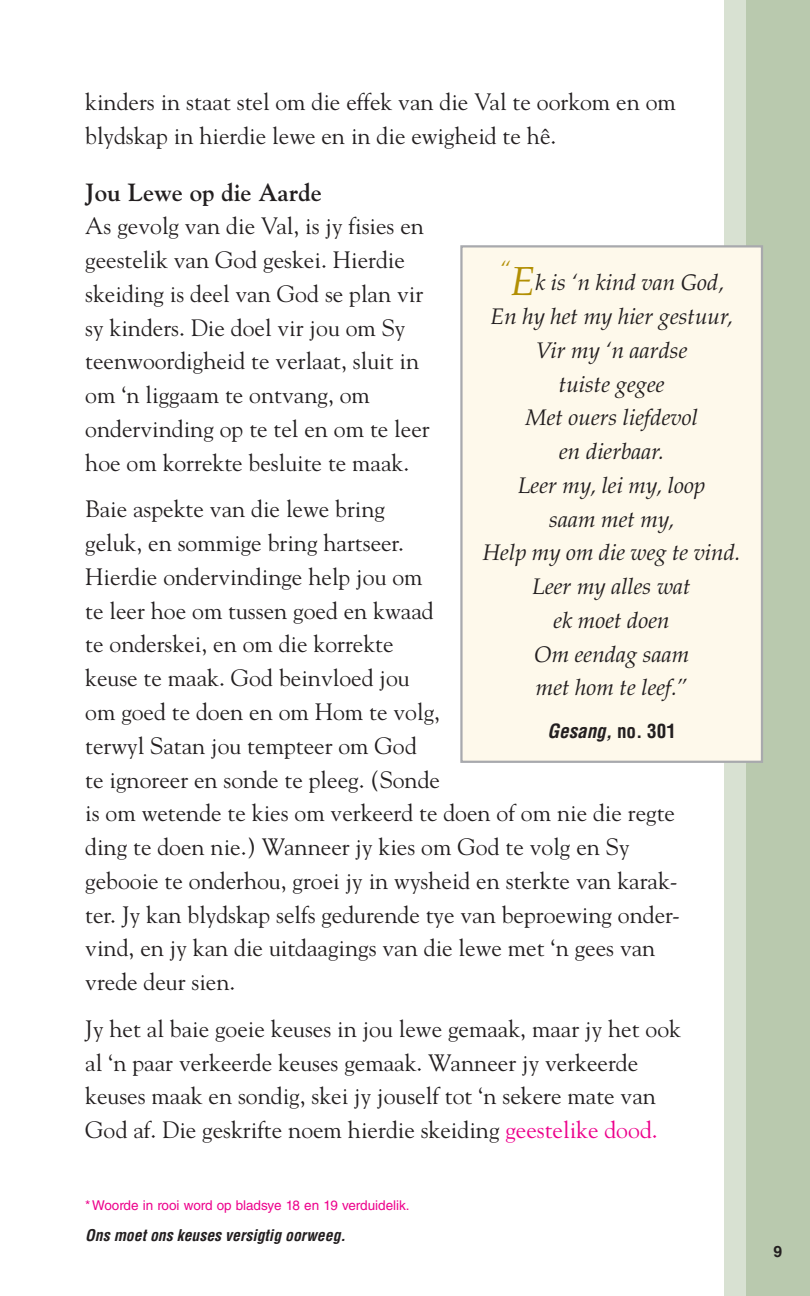
<style>
.page{position:relative;width:810px;height:1296px;background:#fff}
.page>*{position:absolute;margin:0;border:0;box-sizing:border-box;transform-origin:0 0}
.t1{font:700 24.75px "Goudy Oldstylelds Lat";color:#231f20}
.t2{font:23.62px/33.8px "Goudy Oldstylelds Lat";color:#231f20}
.t3{font:italic 22.5px/33.8px "Palatinolds Lat";color:#231f20;text-align:center}
.t4{font:italic 700 condensed 19.12px "Helveticalds Lat";color:#231f20}
.t5{font:italic 700 condensed 15.75px "Helveticalds Lat";color:#231f20}
.t6{font:700 15.75px "Helveticalds Lat";color:#231f20}
.t7{font:13.5px "Helveticalds Lat";color:#ed028c}
.s1{color:#ed028c}
.s2{font-size:40.5px;color:#b28f03}
.s3{font-style:normal}
</style>
<div class="page">
<div style="left:725px;top:0;width:85px;height:1296px;background:#b9c9ae"></div>
<div style="left:725px;top:0;width:21px;height:1296px;background:#d8e1d2"></div>
<div style="left:461px;top:246px;width:301px;height:516px;background:#fef9eb"></div>
<div style="left:460px;top:245px;width:303px;height:518px;border:2px solid #a8a9ad"></div>
<p class="t2" style="left:85px;top:83px;width:592px">kinders in staat stel om die effek van die Val te oorkom en om blydskap in hierdie lewe en in die ewigheid te hê.</p>
<p class="t1" style="left:85px;top:172px;width:238px">Jou Lewe op die Aarde</p>
<p class="t2" style="left:85px;top:207px;width:346px">As gevolg van die Val, is jy fisies en geestelik van God geskei. Hierdie skeiding is deel van God se plan vir sy kinders. Die doel vir jou om Sy teenwoordigheid te verlaat, sluit in om ‘n liggaam te ontvang, om ondervinding op te tel en om te leer hoe om korrekte besluite te maak.</p>
<p class="t2" style="left:85px;top:490px;width:596px">Baie aspekte van die lewe bring<br>geluk, en sommige bring hartseer.<br>Hierdie ondervindinge help jou om<br>te leer hoe om tussen goed en kwaad<br>te onderskei, en om die korrekte<br>keuse te maak. God beinvloed jou<br>om goed te doen en om Hom te volg,<br>terwyl Satan jou tempteer om God<br>te ignoreer en sonde te pleeg. (Sonde<br>is om wetende te kies om verkeerd te doen of om nie die regte ding te doen nie.) Wanneer jy kies om God te volg en Sy gebooie te onderhou, groei jy in wysheid en sterkte van karak&shy;ter. Jy kan blydskap selfs gedurende tye van beproewing onder&shy;vind, en jy kan die uitdaagings van die lewe met ‘n gees van vrede deur sien.</p>
<p class="t2" style="left:85px;top:1009px;width:597px">Jy het al baie goeie keuses in jou lewe gemaak, maar jy het ook al ‘n paar verkeerde keuses gemaak. Wanneer jy verkeerde keuses maak en sondig, skei jy jouself tot ‘n sekere mate van God af. Die geskrifte noem hierdie skeiding <span class="s1">geestelike dood.</span></p>
<p class="t3" style="left:483px;top:264px;width:259px"><sup>“</sup><span class="s2">E</span>k is ‘n kind van God,<br>En hy het my hier gestuur,<br>Vir my ‘n aardse<br>tuiste gegee<br>Met ouers liefdevol<br>en dierbaar.<br>Leer my, lei my, loop<br>saam met my,<br>Help my om die weg te vind.<br>Leer my alles wat<br>ek moet doen<br>Om eendag saam<br>met hom te leef.”</p>
<p class="t4" style="left:547px;top:715px;width:130px">Gesang, <span class="s3">no. 301</span></p>
<p class="t7" style="left:85px;top:1195px;width:326px">*Woorde in rooi word op bladsye 18 en 19 verduidelik.</p>
<p class="t5" style="left:85px;top:1221px;width:262px">Ons moet ons keuses versigtig oorweeg.</p>
<p class="t6" style="left:773px;top:1239px;width:10px">9</p>
</div>
